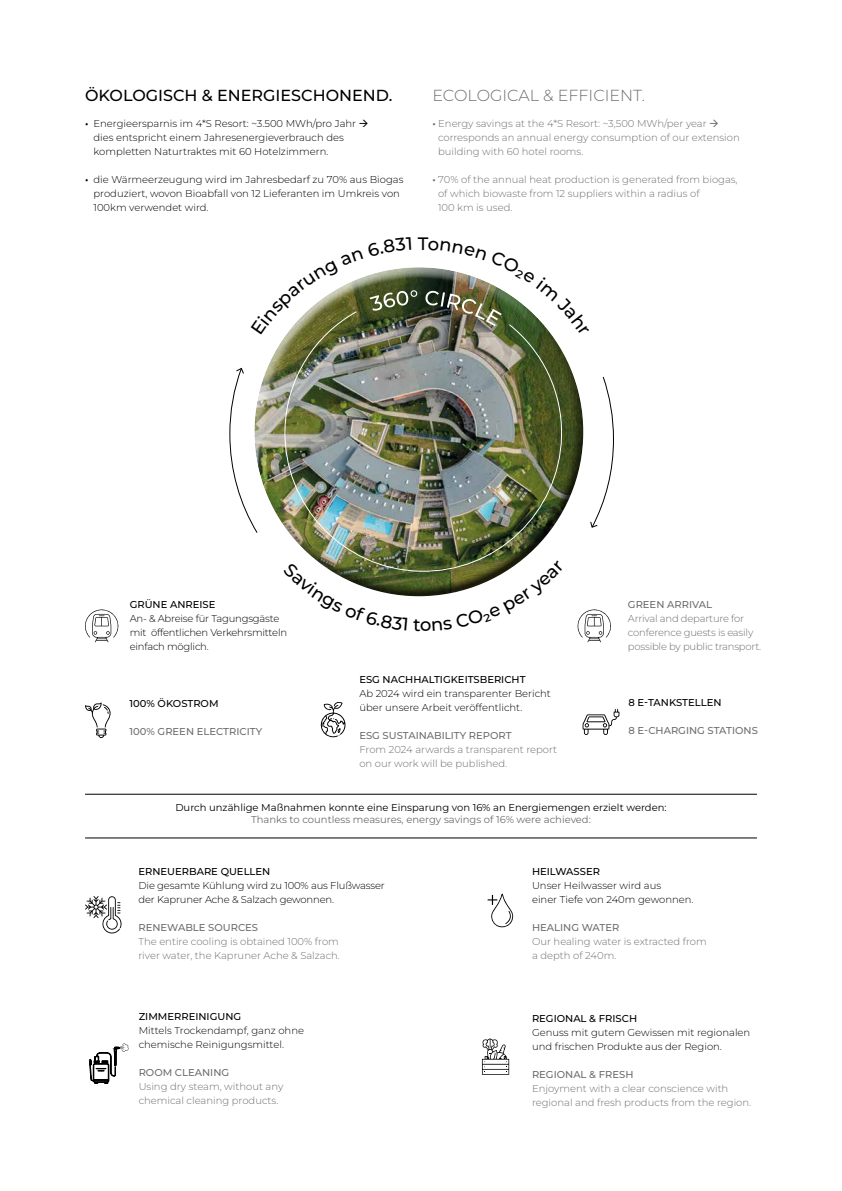
<style>
.page{position:relative;width:842px;height:1191px;background:#fff}
.page>*{position:absolute;margin:0;border:0;box-sizing:border-box;transform-origin:0 0}
.t1{font:500 18px "Montserrat";color:#000}
.t2{font:500 16px "Montserrat";color:#000}
.t3{font:300 16px "Montserrat";color:#706f6f}
.t4{font:300 10px/14px "Montserrat";color:#000}
.t5{font:300 10px/14px "Montserrat";color:#706f6f}
.t6{font:500 10px "Montserrat";color:#706f6f}
.t7{font:500 10px "Montserrat";color:#000}
.t8{font:10px "Montserrat";color:#000}
.t9{font:300 10px/14px "Montserrat";letter-spacing:-.02em;color:#706f6f}
.t10{font:300 10px/14px "Montserrat";letter-spacing:-.02em;color:#000}
.t11{font:10px "Montserrat";color:#706f6f}
.s1{font-weight:600}
</style>
<div class="page">
<svg style="left:85px;top:702px;width:26px;height:36px"></svg>
<svg style="left:85px;top:896px;width:37px;height:37px"></svg>
<svg style="left:89px;top:1043px;width:40px;height:41px"></svg>
<svg style="left:583px;top:709px;width:36px;height:26px"></svg>
<svg style="left:482px;top:1038px;width:27px;height:36px"></svg>
<hr style="left:85px;top:794px;width:672px;height:1px;background:#000">
<hr style="left:85px;top:837px;width:672px;height:1px;background:#000">
<svg style="left:321px;top:702px;width:24px;height:35px"></svg>
<div style="left:259px;top:315px;width:325px;height:282px;background:#000;opacity:.75"></div>
<img style="left:282px;top:336px;width:281px;height:238px">
<svg style="left:229px;top:367px;width:29px;height:166px"></svg>
<svg style="left:590px;top:376px;width:24px;height:152px"></svg>
<svg style="left:85px;top:609px;width:34px;height:33px"></svg>
<svg style="left:577px;top:609px;width:34px;height:33px"></svg>
<svg style="left:488px;top:893px;width:25px;height:34px"></svg>
<img style="left:259px;top:267px;width:325px;height:69px">
<svg style="left:283px;top:563px;width:124px;height:34px"></svg>
<svg style="left:413px;top:561px;width:152px;height:36px"></svg>
<h2 class="t2" style="left:85px;top:84px;width:309px">ÖKOLOGISCH &amp; ENERGIESCHONEND.</h2>
<p class="t4" style="left:94px;top:116px;width:276px;text-indent:-8px"><span class="s1">•</span> Energieersparnis im 4*S Resort: ~3.500 MWh/pro Jahr → dies entspricht einem Jahresenergieverbrauch des kompletten Naturtraktes mit 60 Hotelzimmern.</p>
<p class="t4" style="left:94px;top:172px;width:311px;text-indent:-8px"><span class="s1">•</span> die Wärmeerzeugung wird im Jahresbedarf zu 70% aus Biogas produziert, wovon Bioabfall von 12 Lieferanten im Umkreis von<br>100km verwendet wird.</p>
<h2 class="t3" style="left:432px;top:84px;width:214px">ECOLOGICAL &amp; EFFICIENT.</h2>
<p class="t5" style="left:438px;top:116px;width:303px;text-indent:-6px"><span class="s1">•</span> Energy savings at the 4*S Resort: ~3,500 MWh/per year → corresponds an annual energy consumption of our extension building with 60 hotel rooms.</p>
<p class="t5" style="left:438px;top:172px;width:301px;text-indent:-6px"><span class="s1">•</span> 70% of the annual heat production is generated from biogas, of which biowaste from 12 suppliers within a radius of<br>100 km is used.</p>
<h1 class="t1" style="left:418px;top:231px;width:12px">T</h1>
<p class="t7" style="left:130px;top:598px;width:87px">GRÜNE ANREISE</p>
<p class="t10" style="left:130px;top:611px;width:159px">An- &amp; Abreise für Tagungsgäste mit öffentlichen Verkehrsmitteln einfach möglich.</p>
<p class="t6" style="left:628px;top:598px;width:86px">GREEN ARRIVAL</p>
<p class="t9" style="left:628px;top:611px;width:135px">Arrival and departure for conference guests is easily possible by public transport.</p>
<p class="t7" style="left:129px;top:696px;width:91px">100% ÖKOSTROM</p>
<p class="t6" style="left:129px;top:724px;width:134px">100% GREEN ELECTRICITY</p>
<p class="t7" style="left:359px;top:672px;width:168px">ESG NACHHALTIGKEITSBERICHT</p>
<p class="t4" style="left:359px;top:686px;width:193px">Ab 2024 wird ein transparenter Bericht über unsere Arbeit veröffentlicht.</p>
<p class="t6" style="left:359px;top:728px;width:154px">ESG SUSTAINABILITY REPORT</p>
<p class="t5" style="left:359px;top:742px;width:199px">From 2024 arwards a transparent report on our work will be published.</p>
<p class="t7" style="left:628px;top:695px;width:95px">8 E-TANKSTELLEN</p>
<p class="t6" style="left:628px;top:723px;width:131px">8 E-CHARGING STATIONS</p>
<p class="t8" style="left:175px;top:800px;width:493px">Durch unzählige Maßnahmen konnte eine Einsparung von 16% an Energiemengen erzielt werden:</p>
<p class="t11" style="left:251px;top:812px;width:341px">Thanks to countless measures, energy savings of 16% were achieved:</p>
<p class="t7" style="left:138px;top:865px;width:133px">ERNEUERBARE QUELLEN</p>
<p class="t4" style="left:138px;top:878px;width:248px">Die gesamte Kühlung wird zu 100% aus Flußwasser der Kapruner Ache &amp; Salzach gewonnen.</p>
<p class="t6" style="left:138px;top:921px;width:121px">RENEWABLE SOURCES</p>
<p class="t5" style="left:138px;top:934px;width:203px">The entire cooling is obtained 100% from river water, the Kapruner Ache &amp; Salzach.</p>
<p class="t7" style="left:139px;top:1010px;width:104px">ZIMMERREINIGUNG</p>
<p class="t4" style="left:139px;top:1023px;width:167px">Mittels Trockendampf, ganz ohne chemische Reinigungsmittel.</p>
<p class="t6" style="left:139px;top:1066px;width:92px">ROOM CLEANING</p>
<p class="t5" style="left:139px;top:1079px;width:146px">Using dry steam, without any chemical cleaning products.</p>
<p class="t7" style="left:532px;top:865px;width:69px">HEILWASSER</p>
<p class="t4" style="left:532px;top:878px;width:163px">Unser Heilwasser wird aus<br>einer Tiefe von 240m gewonnen.</p>
<p class="t6" style="left:532px;top:921px;width:89px">HEALING WATER</p>
<p class="t5" style="left:532px;top:934px;width:176px">Our healing water is extracted from a depth of 240m.</p>
<p class="t7" style="left:532px;top:1011px;width:107px">REGIONAL &amp; FRISCH</p>
<p class="t4" style="left:532px;top:1025px;width:220px">Genuss mit gutem Gewissen mit regionalen und frischen Produkte aus der Region.</p>
<p class="t6" style="left:532px;top:1067px;width:103px">REGIONAL &amp; FRESH</p>
<p class="t5" style="left:532px;top:1081px;width:221px">Enjoyment with a clear conscience with regional and fresh products from the region.</p>
</div>
